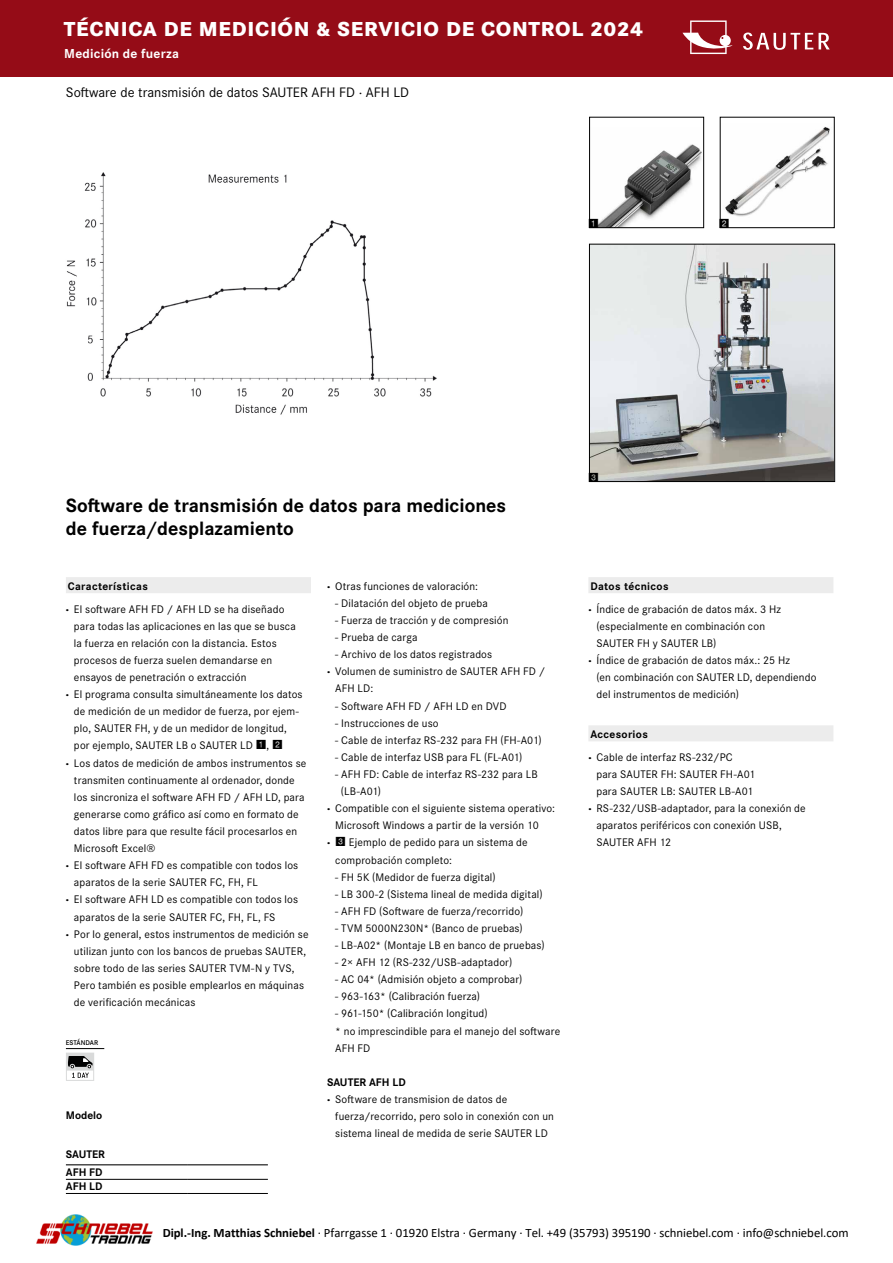
<style>
.page{position:relative;width:893px;height:1263px;background:#fff}
.page>*{position:absolute;margin:0;border:0;box-sizing:border-box;transform-origin:0 0}
.t1{font:800 21px "Corporate S Pro";letter-spacing:.035em;color:#fff}
.t2{font:700 19.95px/22.8px "Corporate S Pro";color:#000}
.t3{font:14.25px "Corporate S Pro";color:#000}
.t4{font:700 13.5px "Corporate S Pro";letter-spacing:.015em;color:#fff}
.t5{font:12.75px "Calibri";letter-spacing:-.005em;color:#000}
.t6{font:12.45px "Square Frame Neg";color:#000}
.t7{font:12px "Corporate S Pro";letter-spacing:.01em;color:#000}
.t8{font:11.4px/22.8px "Corporate S Pro";letter-spacing:.015em;color:#000}
.t9{font:700 11.4px/18.5px "Corporate S Pro";color:#000}
.t10{font:600 7.2px "Corporate S Pro";color:#000}
.s1{font-weight:700}
.s2{font-weight:800}
.s3{font-family:"Square Frame Neg";font-size:12.45px}
</style>
<div class="page">
<img style="left:66px;top:173px;width:371px;height:242px">
<img style="left:595px;top:144px;width:107px;height:82px">
<div style="left:589px;top:117px;width:115px;height:111px;border:1px solid #000"></div>
<img style="left:725px;top:127px;width:105px;height:90px">
<img style="left:591px;top:246px;width:242px;height:234px">
<div style="left:589px;top:244px;width:246px;height:238px;border:1px solid #000"></div>
<svg style="left:66px;top:1052px;width:28px;height:29px"></svg>
<hr style="left:66px;top:1164px;width:121px;height:1px;background:#000">
<hr style="left:187px;top:1164px;width:81px;height:1px;background:#000">
<hr style="left:66px;top:1193px;width:121px;height:1px;background:#000">
<hr style="left:187px;top:1193px;width:81px;height:1px;background:#000">
<hr style="left:66px;top:1179px;width:121px;height:1px;background:#000">
<hr style="left:187px;top:1179px;width:81px;height:1px;background:#000">
<div style="left:588px;top:577px;width:245px;height:16px;background:#ececec"></div>
<div style="left:588px;top:725px;width:245px;height:16px;background:#ececec"></div>
<div style="left:66px;top:577px;width:245px;height:16px;background:#ececec"></div>
<hr style="left:66px;top:1048px;width:38px;height:1px;background:#000">
<div style="left:0;top:0;width:893px;height:76px;background:#950c17"></div>
<svg style="left:682px;top:20px;width:51px;height:34px"></svg>
<svg style="left:743px;top:33px;width:87px;height:17px"></svg>
<img style="left:36px;top:1214px;width:117px;height:32px">
<h1 class="t1" style="left:64px;top:12px;width:581px">TÉCNICA DE MEDICIÓN &amp; SERVICIO DE CONTROL 2024</h1>
<p class="t4" style="left:64px;top:43px;width:116px">Medición de fuerza</p>
<p class="t3" style="left:66px;top:81px;width:345px">Software de transmisión de datos SAUTER AFH FD · AFH LD</p>
<p class="t6" style="left:588px;top:216px;width:12px">1</p>
<p class="t6" style="left:719px;top:216px;width:12px">2</p>
<h2 class="t2" style="left:66px;top:493px;width:442px">Software de transmisión de datos para mediciones de fuerza/desplazamiento</h2>
<p class="t8" style="left:66px;top:574px;width:220px"><span class="s1">Características<br></span><span class="s2">·</span> El software AFH FD / AFH LD se ha diseñado</p>
<p class="t8" style="left:74px;top:614px;width:223px">para todas las aplicaciones en las que se busca</p>
<p class="t8" style="left:74px;top:631px;width:204px">la fuerza en relación con la distancia. Estos</p>
<p class="t8" style="left:74px;top:648px;width:200px">procesos de fuerza suelen demandarse en</p>
<p class="t8" style="left:74px;top:665px;width:174px">ensayos de penetración o extracción</p>
<p class="t8" style="left:66px;top:682px;width:238px"><span class="s2">·</span> El programa consulta simultáneamente los datos</p>
<p class="t8" style="left:74px;top:699px;width:226px">de medición de un medidor de fuerza, por ejem-</p>
<p class="t8" style="left:74px;top:716px;width:214px">plo, SAUTER FH, y de un medidor de longitud,</p>
<p class="t8" style="left:74px;top:733px;width:210px">por ejemplo, SAUTER LB o SAUTER LD <span class="s3">1</span>, <span class="s3">2</span></p>
<p class="t8" style="left:66px;top:750px;width:242px"><span class="s2">·</span> Los datos de medición de ambos instrumentos se</p>
<p class="t8" style="left:74px;top:768px;width:222px">transmiten continuamente al ordenador, donde</p>
<p class="t8" style="left:74px;top:785px;width:232px">los sincroniza el software AFH FD / AFH LD, para</p>
<p class="t8" style="left:74px;top:802px;width:226px">generarse como gráfico así como en formato de</p>
<p class="t8" style="left:74px;top:819px;width:225px">datos libre para que resulte fácil procesarlos en</p>
<p class="t8" style="left:74px;top:836px;width:83px">Microsoft Excel®</p>
<p class="t8" style="left:66px;top:853px;width:234px"><span class="s2">·</span> El software AFH FD es compatible con todos los</p>
<p class="t8" style="left:74px;top:870px;width:185px">aparatos de la serie SAUTER FC, FH, FL</p>
<p class="t8" style="left:66px;top:887px;width:234px"><span class="s2">·</span> El software AFH LD es compatible con todos los</p>
<p class="t8" style="left:74px;top:904px;width:203px">aparatos de la serie SAUTER FC, FH, FL, FS</p>
<p class="t8" style="left:66px;top:921px;width:244px"><span class="s2">·</span> Por lo general, estos instrumentos de medición se</p>
<p class="t8" style="left:74px;top:939px;width:234px">utilizan junto con los bancos de pruebas SAUTER,</p>
<p class="t8" style="left:74px;top:956px;width:222px">sobre todo de las series SAUTER TVM-N y TVS,</p>
<p class="t8" style="left:74px;top:973px;width:232px">Pero también es posible emplearlos en máquinas</p>
<p class="t8" style="left:74px;top:990px;width:123px">de verificación mecánicas</p>
<p class="t10" style="left:66px;top:1037px;width:34px">ESTÁNDAR</p>
<p class="t9" style="left:66px;top:1105px;width:38px">Modelo</p>
<p class="t9" style="left:66px;top:1144px;width:41px">SAUTER<br>AFH FD</p>
<p class="t9" style="left:66px;top:1176px;width:38px">AFH LD</p>
<p class="t8" style="left:327px;top:574px;width:153px"><span class="s2">·</span> Otras funciones de valoración:</p>
<p class="t8" style="left:335px;top:591px;width:154px">- Dilatación del objeto de prueba</p>
<p class="t8" style="left:335px;top:608px;width:175px">- Fuerza de tracción y de compresión</p>
<p class="t8" style="left:335px;top:625px;width:84px">- Prueba de carga</p>
<p class="t8" style="left:335px;top:642px;width:158px">- Archivo de los datos registrados</p>
<p class="t8" style="left:327px;top:659px;width:220px"><span class="s2">·</span> Volumen de suministro de SAUTER AFH FD /</p>
<p class="t8" style="left:335px;top:676px;width:40px">AFH LD:</p>
<p class="t8" style="left:335px;top:693px;width:173px">- Software AFH FD / AFH LD en DVD</p>
<p class="t8" style="left:335px;top:711px;width:105px">- Instrucciones de uso</p>
<p class="t8" style="left:335px;top:728px;width:208px">- Cable de interfaz RS-232 para FH (FH-A01)</p>
<p class="t8" style="left:335px;top:745px;width:189px">- Cable de interfaz USB para FL (FL-A01)</p>
<p class="t8" style="left:335px;top:762px;width:204px">- AFH FD: Cable de interfaz RS-232 para LB</p>
<p class="t8" style="left:341px;top:779px;width:42px">(LB-A01)</p>
<p class="t8" style="left:327px;top:796px;width:229px"><span class="s2">·</span> Compatible con el siguiente sistema operativo:</p>
<p class="t8" style="left:335px;top:813px;width:205px">Microsoft Windows a partir de la versión 10</p>
<p class="t8" style="left:327px;top:830px;width:202px"><span class="s2">·</span> <span class="s3">3</span> Ejemplo de pedido para un sistema de</p>
<p class="t8" style="left:335px;top:847px;width:118px">comprobación completo:</p>
<p class="t8" style="left:335px;top:864px;width:162px">- FH 5K (Medidor de fuerza digital)</p>
<p class="t8" style="left:335px;top:882px;width:209px">- LB 300-2 (Sistema lineal de medida digital)</p>
<p class="t8" style="left:335px;top:899px;width:189px">- AFH FD (Software de fuerza/recorrido)</p>
<p class="t8" style="left:335px;top:916px;width:189px">- TVM 5000N230N* (Banco de pruebas)</p>
<p class="t8" style="left:335px;top:933px;width:211px">- LB-A02* (Montaje LB en banco de pruebas)</p>
<p class="t8" style="left:335px;top:950px;width:178px">- 2× AFH 12 (RS-232/USB-adaptador)</p>
<p class="t8" style="left:335px;top:967px;width:189px">- AC 04* (Admisión objeto a comprobar)</p>
<p class="t8" style="left:335px;top:984px;width:146px">- 963-163* (Calibración fuerza)</p>
<p class="t8" style="left:335px;top:1004px;width:227px;line-height:17.1px">- 961-150* (Calibración longitud)<br>* no imprescindible para el manejo del software<br>AFH FD</p>
<p class="t9" style="left:327px;top:1072px;width:80px">SAUTER AFH LD</p>
<p class="t8" style="left:327px;top:1087px;width:182px"><span class="s2">·</span> Software de transmision de datos de</p>
<p class="t8" style="left:335px;top:1104px;width:220px">fuerza/reco rrido, pero solo in conexión con un</p>
<p class="t8" style="left:335px;top:1121px;width:214px">sistema lineal de medida de serie SAUTER LD</p>
<p class="t6" style="left:588px;top:470px;width:12px">3</p>
<p class="t8" style="left:588px;top:574px;width:194px"><span class="s1">Datos técnicos<br></span><span class="s2">·</span> Índice de grabación de datos máx. 3 Hz</p>
<p class="t8" style="left:596px;top:614px;width:170px">(especialmente en combinación con</p>
<p class="t8" style="left:596px;top:631px;width:121px">SAUTER FH y SAUTER LB)</p>
<p class="t8" style="left:588px;top:648px;width:203px"><span class="s2">·</span> Índice de grabación de datos máx.: 25 Hz</p>
<p class="t8" style="left:596px;top:665px;width:222px">(en combinación con SAUTER LD, dependiendo</p>
<p class="t8" style="left:596px;top:682px;width:144px">del instrumentos de medición)</p>
<p class="t8" style="left:588px;top:722px;width:146px"><span class="s1">Accesorios<br></span><span class="s2">·</span> Cable de interfaz RS-232/PC</p>
<p class="t8" style="left:596px;top:762px;width:160px">para SAUTER FH: SAUTER FH-A01</p>
<p class="t8" style="left:596px;top:779px;width:158px">para SAUTER LB: SAUTER LB-A01</p>
<p class="t8" style="left:588px;top:796px;width:219px"><span class="s2">·</span> RS-232/USB-adaptador, para la conexión de</p>
<p class="t8" style="left:596px;top:813px;width:187px">aparatos periféricos con conexión USB,</p>
<p class="t8" style="left:596px;top:830px;width:76px">SAUTER AFH 12</p>
<p class="t8" style="left:538px;top:1218px;width:296px">Línea directa de pedido: véase en la parte posterior del catálogo</p>
<p class="t8" style="left:561px;top:1218px;width:273px">www.s ut r.eu · Línea directa de pedid +49 7433 9933 - 0</p>
<p class="t5" style="left:163px;top:1227px;width:687px"><span class="s1">Dipl.-Ing. Matthias Schniebel</span> · Pfarrgasse 1 · 01920 Elstra · Germany · Tel. +49 (35793) 395190 · schniebel.com · info@schniebel.com</p>
<p class="t7" style="left:64px;top:1227px;width:692px">SAUTER GmbH · c/o KERN &amp; SOHN GmbH · Ziegelei 1 · 72336 Balingen · Alemania · Tel. +49 7433 9933 - 0 · info@sauter.eu · www.sauter.eu</p>
</div>
